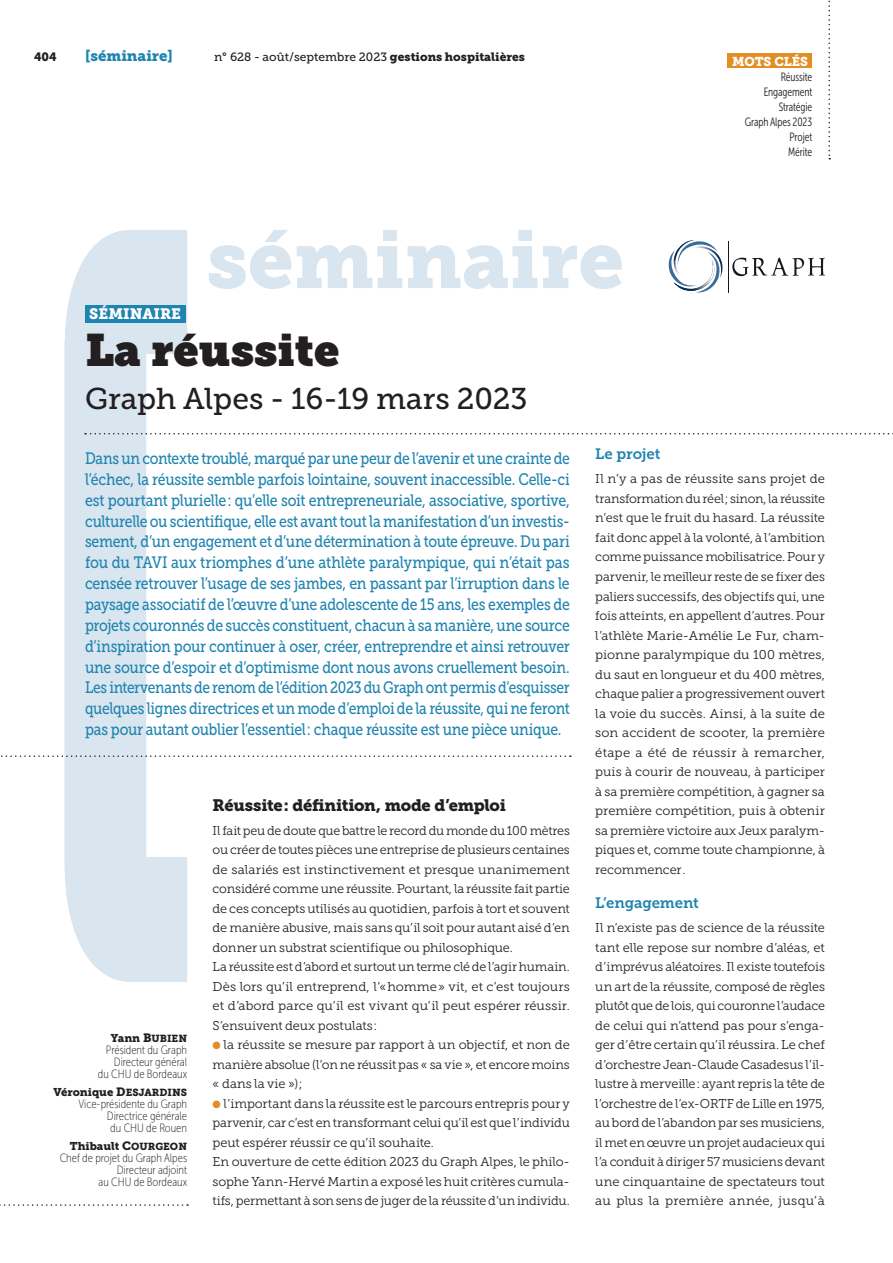
<style>
.page{position:relative;width:893px;height:1263px;background:#fff}
.page>*{position:absolute;margin:0;border:0;box-sizing:border-box;transform-origin:0 0}
.t1{font:81.3px "Museo Slab 900";color:#d9e5ef}
.titre_titre_GG{font:45px "Museo Slab";color:#231f20}
.titre_sous{font:30px "Museo Slab 500";color:#231f20}
.chapo_GG{font:16.5px/20.9px "Museo Slab 500";letter-spacing:-.02em;color:#1f84b0;scale:.84 1}
.Inter01{font:16.5px "Museo Slab 900";letter-spacing:-.015em;color:#231f20}
.Inter02{font:15px "Museo Slab 700";letter-spacing:-.01em;color:#1f84b0}
.t2{font:15px "Museo Slab 900";color:#1f84b0}
.surtitre{font:15px "Museo Slab 900";color:#fff}
.TXT_C{font:12.75px/19.5px "Museo Slab 300";letter-spacing:-.005em;color:#231f20;text-align:justify}
.mots_clés_titre{font:12.75px "Museo Slab 900 SC850";letter-spacing:-.01em;color:#fff}
._00_auteur{font:12px/12px "Museo Sans Cond 100";color:#231f20;text-align:right}
.mots_clés{font:12px "Museo Sans Cond 300";letter-spacing:-.01em;color:#231f20;scale:.9 1}
.t3{font:12px "Museo Slab 500";color:#231f20}
.t4{font:12px "Museo Slab 900";color:#231f20}
._00_auteur-2{font:11.25px "Museo Slab 900";color:#231f20}
._00_auteur-3{font:10.2px "Museo Slab 900 SC850";color:#231f20}
.s1{font-family:"Museo Slab 900"}
.s2{font-family:"Museo Slab 900";font-size:11.25px}
.s3{font-size:12px}
.s4{font-family:"Museo Slab 900 SC850";font-size:12px}
.s5{font-family:"Museo Slab 900 SC850";font-size:10.2px}
.s6{color:#e28e25}
</style>
<div class="page">
<svg style="left:668px;top:240px;width:55px;height:53px"></svg>
<img style="left:673px;top:260px;width:43px;height:31px">
<svg style="left:732px;top:257px;width:93px;height:19px"></svg>
<hr style="left:728px;top:241px;width:1px;height:52px;background:#15181c">
<svg style="left:0;top:1204px;width:188px;height:2px"></svg>
<div style="left:728px;top:54px;width:84px;height:14px;background:#e28e25"></div>
<svg style="left:828px;top:0;width:2px;height:159px"></svg>
<svg style="left:65px;top:230px;width:122px;height:752px;fill:#d9e5ef"></svg>
<div style="left:85px;top:305px;width:100px;height:17px;background:#1f84b0"></div>
<svg style="left:85px;top:433px;width:808px;height:1px"></svg>
<svg style="left:1px;top:755px;width:570px;height:2px"></svg>
<p class="t4" style="left:34px;top:50px;width:24px">404</p>
<p class="t2" style="left:85px;top:47px;width:89px">[séminaire]</p>
<p class="t3" style="left:214px;top:50px;width:313px">n° 628 - août/septembre 2023 <span class="s1">gestions hospitalières</span></p>
<p class="mots_clés_titre" style="left:732px;top:54px;width:77px">MOTS CLÉS</p>
<p class="mots_clés" style="left:781px;top:70px;width:36px">Réussite</p>
<p class="mots_clés" style="left:764px;top:85px;width:55px">Engagement</p>
<p class="mots_clés" style="left:779px;top:100px;width:39px">Stratégie</p>
<p class="mots_clés" style="left:745px;top:115px;width:76px">Graph Alpes 2023</p>
<p class="mots_clés" style="left:790px;top:130px;width:27px">Projet</p>
<p class="mots_clés" style="left:788px;top:145px;width:28px">Mérite</p>
<h1 class="t1" style="left:207px;top:212px;width:419px">séminaire</h1>
<p class="surtitre" style="left:89px;top:305px;width:93px">SÉMINAIRE</p>
<p class="titre_titre_GG" style="left:85px;top:324px;width:256px">La réussite</p>
<p class="titre_sous" style="left:85px;top:382px;width:444px">Graph Alpes - 16-19 mars 2023</p>
<p class="chapo_GG" style="left:85px;top:448px;width:579px">Dans un contexte troublé, marqué par une peur de l’avenir et une crainte de l’échec, la réussite semble parfois lointaine, souvent inaccessible. Celle-ci est pourtant plurielle: qu’elle soit entrepreneuriale, associative, sportive, culturelle ou scientifique, elle est avant tout la manifestation d’un investis&shy;sement, d’un engagement et d’une détermination à toute épreuve. Du pari fou du TAVI aux triomphes d’une athlète paralympique, qui n’était pas censée retrouver l’usage de ses jambes, en passant par l’irruption dans le paysage associatif de l’œuvre d’une adolescente de 15 ans, les exemples de projets couronnés de succès constituent, chacun à sa manière, une source d’inspiration pour continuer à oser, créer, entreprendre et ainsi retrouver une source d’espoir et d’optimisme dont nous avons cruellement besoin.<br>Les intervenants de renom de l’édition 2023 du Graph ont permis d’esquisser quelques lignes directrices et un mode d’emploi de la réussite, qui ne feront pas pour autant oublier l’essentiel: chaque réussite est une pièce unique.</p>
<p class="_00_auteur-3" style="left:111px;top:1033px;width:78px"><span class="s2">Yann</span> <span class="s3">B</span>UBIEN</p>
<p class="_00_auteur" style="left:98px;top:1044px;width:91px">Président du Graph<br>Directeur général<br>du CHU de Bordeaux</p>
<p class="_00_auteur-2" style="left:54px;top:1086px;width:135px">Véronique <span class="s4">D</span><span class="s5">ESJARDINS</span></p>
<p class="_00_auteur" style="left:107px;top:1098px;width:82px;text-align:justify;text-indent:-28px">Vice-présidente du Graph Directrice générale du CHU de Rouen</p>
<p class="_00_auteur-2" style="left:70px;top:1139px;width:119px">Thibault <span class="s4">C</span><span class="s5">OURGEON</span></p>
<p class="_00_auteur" style="left:60px;top:1152px;width:129px">Chef de projet du Graph Alpes<br>Directeur adjoint<br>au CHU de Bordeaux</p>
<p class="Inter01" style="left:213px;top:795px;width:295px">Réussite: définition, mode d’emploi</p>
<p class="TXT_C" style="left:213px;top:820px;width:359px">Il fait peu de doute que battre le record du monde du 100 mètres ou créer de toutes pièces une entreprise de plusieurs centaines de salariés est instinctivement et presque unanimement considéré comme une réussite. Pourtant, la réussite fait partie de ces concepts utilisés au quotidien, parfois à tort et souvent de manière abusive, mais sans qu’il soit pour autant aisé d’en donner un substrat scientifique ou philosophique.</p>
<p class="TXT_C" style="left:213px;top:957px;width:359px">La réussite est d’abord et surtout un terme clé de l’agir humain.<br>Dès lors qu’il entreprend, l’«homme» vit, et c’est toujours et d’abord parce qu’il est vivant qu’il peut espérer réussir.<br>S’ensuivent deux postulats:</p>
<p class="TXT_C" style="left:213px;top:1035px;width:359px"><span class="s6">●</span> la réussite se mesure par rapport à un objectif, et non de manière absolue (l’on ne réussit pas « sa vie », et encore moins « dans la vie »);</p>
<p class="TXT_C" style="left:213px;top:1093px;width:359px"><span class="s6">●</span> l’important dans la réussite est le parcours entrepris pour y parvenir, car c’est en transformant celui qu’il est que l’individu peut espérer réussir ce qu’il souhaite.</p>
<p class="TXT_C" style="left:213px;top:1152px;width:359px">En ouverture de cette édition 2023 du Graph Alpes, le philo&shy;sophe Yann-Hervé Martin a exposé les huit critères cumula&shy;tifs, permettant à son sens de juger de la réussite d’un individu.</p>
<p class="Inter02" style="left:595px;top:446px;width:67px">Le projet</p>
<p class="TXT_C" style="left:595px;top:469px;width:231px">Il n’y a pas de réussite sans projet de transformation du réel; sinon, la réussite n’est que le fruit du hasard. La réussite fait donc appel à la volonté, à l’ambition comme puissance mobilisatrice. Pour y parvenir, le meilleur reste de se fixer des paliers successifs, des objectifs qui, une fois atteints, en appellent d’autres. Pour l’athlète Marie-Amélie Le Fur, cham&shy;pionne paralympique du 100 mètres, du saut en longueur et du 400 mètres, chaque palier a progressivement ouvert la voie du succès. Ainsi, à la suite de son accident de scooter, la première étape a été de réussir à remarcher, puis à courir de nouveau, à participer à sa première compétition, à gagner sa première compétition, puis à obtenir sa première victoire aux Jeux paralym&shy;piques et, comme toute championne, à recommencer.</p>
<p class="Inter02" style="left:595px;top:894px;width:105px">L’engagement</p>
<p class="TXT_C" style="left:595px;top:918px;width:231px">Il n’existe pas de science de la réussite tant elle repose sur nombre d’aléas, et d’imprévus aléatoires. Il existe toutefois un art de la réussite, composé de règles plutôt que de lois, qui couronne l’audace de celui qui n’attend pas pour s’enga&shy;ger d’être certain qu’il réussira. Le chef d’orchestre Jean-Claude Casadesus l’il&shy;lustre à merveille: ayant repris la tête de l’orchestre de l’ex-ORTF de Lille en 1975, au bord de l’abandon par ses musiciens, il met en œuvre un projet audacieux qui l’a conduit à diriger 57 musiciens devant une cinquantaine de spectateurs tout au plus la première année, jusqu’à</p>
</div>
